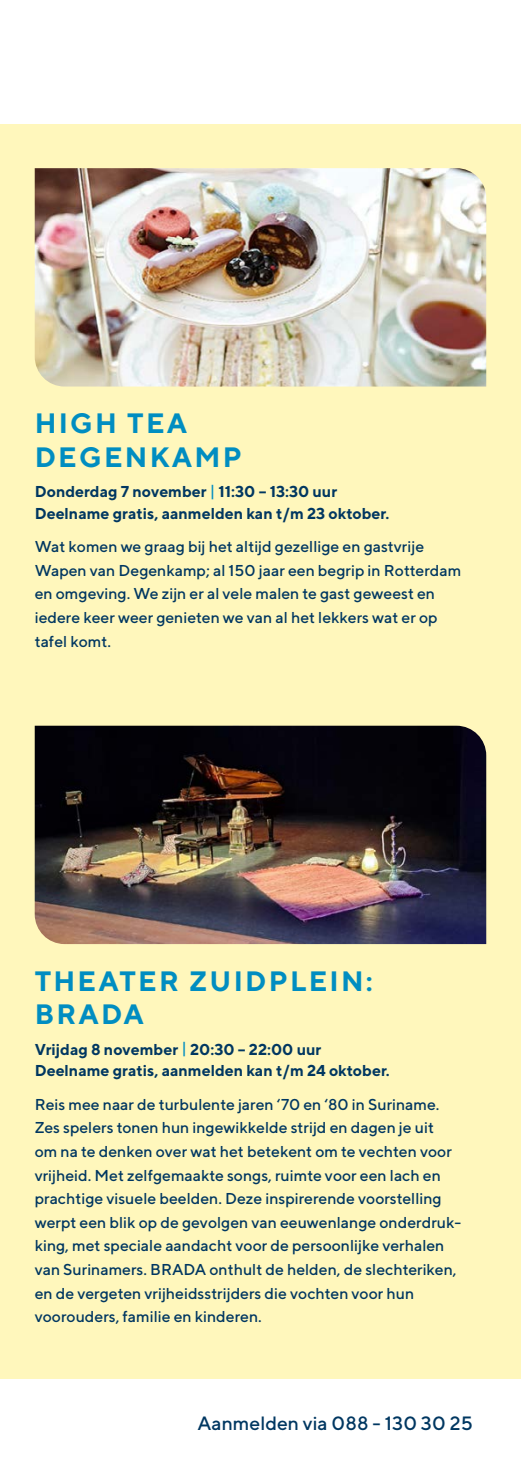
<style>
.page{position:relative;width:521px;height:1474px;background:#fff}
.page>*{position:absolute;margin:0;border:0;box-sizing:border-box;transform-origin:0 0}
.t1{font:700 28px/33.2px "TT Norms";letter-spacing:.08em;color:#008dc1}
.t2{font:500 19.25px "TT Norms";color:#003761}
.t3{font:500 15.75px/23.6px "TT Norms";color:#003761}
.t4{font:700 15.75px/21px "TT Norms";color:#003761}
.s1{font-weight:500;color:#008dc1}
</style>
<div class="page">
<div style="left:0;top:124px;width:521px;height:1253px;background:#fff7bc"></div>
<img style="left:35px;top:168px;width:451px;height:218px">
<img style="left:35px;top:725px;width:451px;height:219px">
<h1 class="t1" style="left:35px;top:406px;width:209px">HIGH TEA<br>DEGENKAMP</h1>
<p class="t4" style="left:35px;top:481px;width:356px">Donderdag 7 november <span class="s1">|</span> 11:30 – 13:30 uur<br>Deelname gratis, aanmelden kan t/m 23 oktober.</p>
<p class="t3" style="left:35px;top:534px;width:428px">Wat komen we graag bij het altijd gezellige en gastvrije Wapen van Degenkamp; al 150 jaar een begrip in Rotterdam en omgeving. We zijn er al vele malen te gast geweest en iedere keer weer genieten we van al het lekkers wat er op tafel komt.</p>
<h1 class="t1" style="left:35px;top:963px;width:340px">THEATER ZUIDPLEIN:<br>BRADA</h1>
<p class="t4" style="left:35px;top:1038px;width:356px">Vrijdag 8 november <span class="s1">|</span> 20:30 – 22:00 uur<br>Deelname gratis, aanmelden kan t/m 24 oktober.</p>
<p class="t3" style="left:35px;top:1091px;width:428px">Reis mee naar de turbulente jaren ‘70 en ‘80 in Suriname.<br>Zes spelers tonen hun ingewikkelde strijd en dagen je uit<br>om na te denken over wat het betekent om te vechten voor vrijheid. Met zelfgemaakte songs, ruimte voor een lach en prachtige visuele beelden. Deze inspirerende voorstelling werpt een blik op de gevolgen van eeuwenlange onderdruk&shy;king, met speciale aandacht voor de persoonlijke verhalen van Surinamers. BRADA onthult de helden, de slechteriken, en de vergeten vrijheidsstrijders die vochten voor hun voorouders, familie en kinderen.</p>
<p class="t2" style="left:197px;top:1411px;width:277px">Aanmelden via 088 - 130 30 25</p>
</div>
